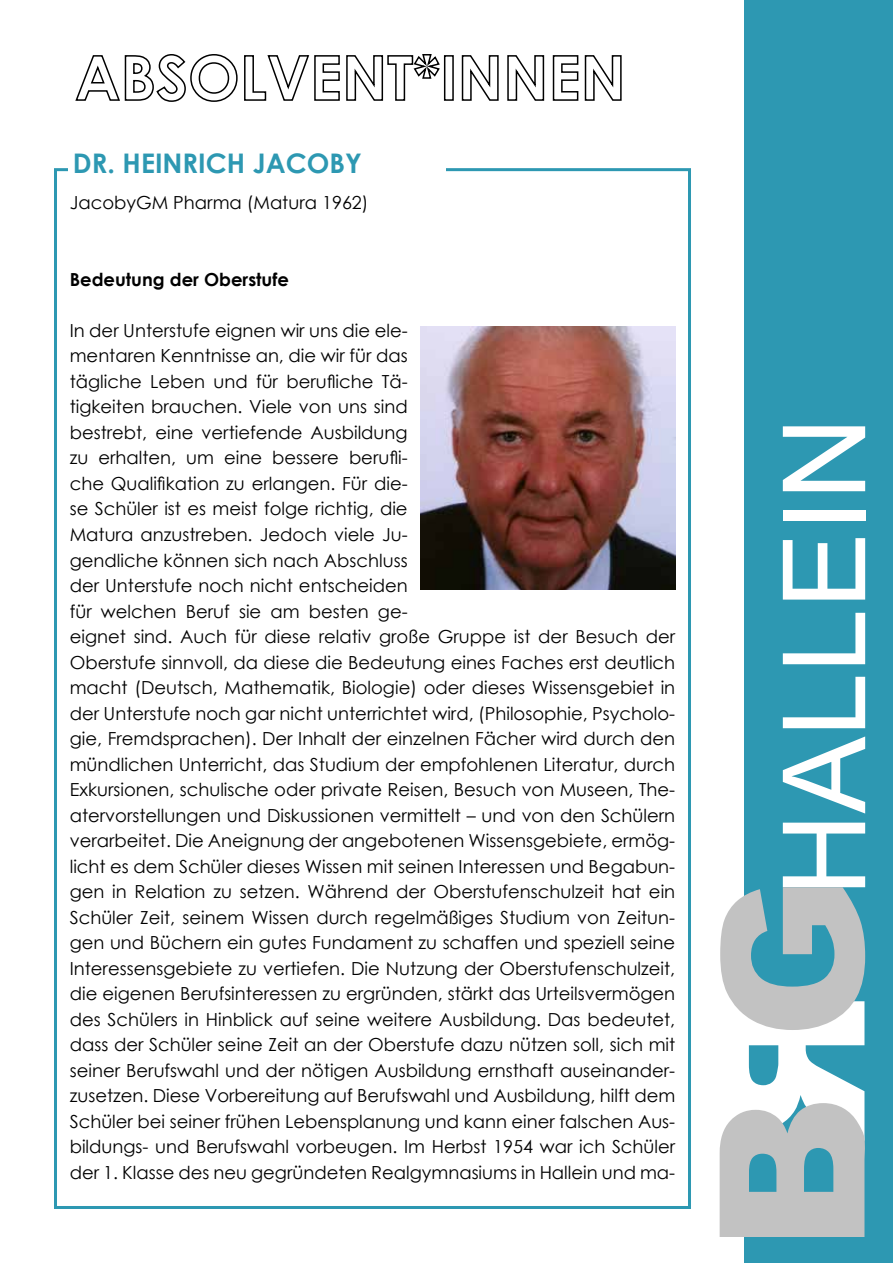
<style>
.page{position:relative;width:893px;height:1263px;background:#fff}
.page>*{position:absolute;margin:0;border:0;box-sizing:border-box;transform-origin:0 0}
.t1{font:700 27px "Century Gothic";color:#2d98b2}
.t2{font:18px/25.5px "Century Gothic";color:#000}
.t3{font:700 18px "Century Gothic";color:#000}
</style>
<div class="page">
<div style="left:744px;top:0;width:149px;height:1263px;background:#2d98b2"></div>
<svg style="left:783px;top:736px;width:82px;height:77px"></svg>
<svg style="left:783px;top:677px;width:82px;height:51px"></svg>
<svg style="left:783px;top:613px;width:82px;height:51px"></svg>
<svg style="left:783px;top:538px;width:82px;height:62px"></svg>
<div style="left:783px;top:510px;width:82px;height:11px;background:#fff"></div>
<svg style="left:783px;top:426px;width:82px;height:65px"></svg>
<svg style="left:720px;top:823px;width:145px;height:414px"></svg>
<svg style="left:75px;top:54px;width:547px;height:48px"></svg>
<img style="left:420px;top:326px;width:255px;height:263px">
<h1 class="t1" style="left:73px;top:143px;width:290px">DR. HEINRICH JACOBY</h1>
<p class="t2" style="left:70px;top:190px;width:300px">JacobyGM Pharma (Matura 1962)</p>
<p class="t3" style="left:70px;top:266px;width:221px">Bedeutung der Oberstufe</p>
<p class="t2" style="left:70px;top:317px;width:607px">In der Unterstufe eignen wir uns die ele-<br>mentaren Kenntnisse an, die wir für das<br>tägliche Leben und für berufliche Tä-<br>tigkeiten brauchen. Viele von uns sind<br>bestrebt, eine vertiefende Ausbildung<br>zu erhalten, um eine bessere berufli-<br>che Qualifikation zu erlangen. Für die-<br>se Schüler ist es meist folge richtig, die<br>Matura anzustreben. Jedoch viele Ju-<br>gendliche können sich nach Abschluss<br>der Unterstufe noch nicht entscheiden<br>für welchen Beruf sie am besten ge-<br>eignet sind. Auch für diese relativ große Gruppe ist der Besuch der Oberstufe sinnvoll, da diese die Bedeutung eines Faches erst deutlich macht (Deutsch, Mathematik, Biologie) oder dieses Wissensgebiet in der Unterstufe noch gar nicht unterrichtet wird, (Philosophie, Psycholo&shy;gie, Fremdsprachen). Der Inhalt der einzelnen Fächer wird durch den mündlichen Unterricht, das Studium der empfohlenen Literatur, durch Exkursionen, schulische oder private Reisen, Besuch von Museen, The&shy;atervorstellungen und Diskussionen vermittelt – und von den Schülern verarbeitet. Die Aneignung der angebotenen Wissensgebiete, ermög&shy;licht es dem Schüler dieses Wissen mit seinen Interessen und Begabun&shy;gen in Relation zu setzen. Während der Oberstufenschulzeit hat ein Schüler Zeit, seinem Wissen durch regelmäßiges Studium von Zeitun&shy;gen und Büchern ein gutes Fundament zu schaffen und speziell seine Interessensgebiete zu vertiefen. Die Nutzung der Oberstufenschulzeit, die eigenen Berufsinteressen zu ergründen, stärkt das Urteilsvermögen des Schülers in Hinblick auf seine weitere Ausbildung. Das bedeutet, dass der Schüler seine Zeit an der Oberstufe dazu nützen soll, sich mit seiner Berufswahl und der nötigen Ausbildung ernsthaft auseinander&shy;zusetzen. Diese Vorbereitung auf Berufswahl und Ausbildung, hilft dem Schüler bei seiner frühen Lebensplanung und kann einer falschen Aus&shy;bildungs- und Berufswahl vorbeugen. Im Herbst 1954 war ich Schüler der 1. Klasse des neu gegründeten Realgymnasiums in Hallein und ma-</p>
</div>
